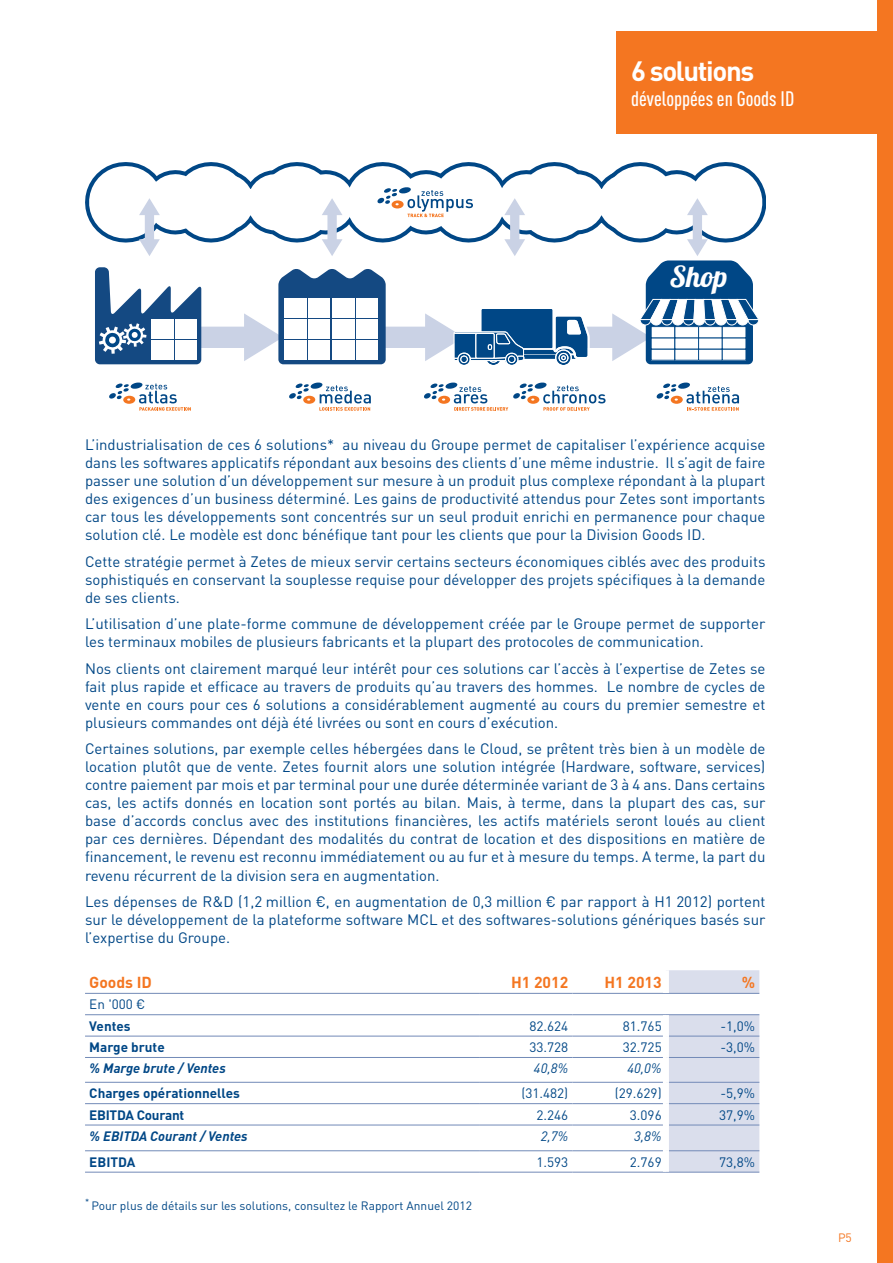
<style>
.page{position:relative;width:893px;height:1263px;background:#fff}
.page>*{position:absolute;margin:0;border:0;box-sizing:border-box;transform-origin:0 0}
.t1{font:29.1px "Lobster";color:#fff}
.t2{font:700 27.6px "DINOT";letter-spacing:-.05em;color:#fff}
.t3{font:500 condensed 20.7px "DINOT";color:#fff}
.t4{font:700 15.75px "DINOT";color:#f47621}
.t5{font:15px/18px "DINOT";color:#004786;text-align:justify}
.t6{font:13.5px "DINOT";color:#004786}
.t7{font:700 13.5px "DINOT";color:#004786}
.t8{font:italic 700 13.5px "DINOT";color:#004786}
.t9{font:italic 13.5px "DINOT";color:#004786}
.t10{font:700 13.5px "DINOT";letter-spacing:-.02em;color:#004786}
.t11{font:12px "DINOT";color:#004786}
.t12{font:12px "DINOT";color:#f47621}
</style>
<div class="page">
<svg style="left:95px;top:162px;width:665px;height:203px"></svg>
<svg style="left:109px;top:382px;width:82px;height:29px"></svg>
<svg style="left:289px;top:382px;width:82px;height:29px"></svg>
<svg style="left:424px;top:382px;width:181px;height:29px"></svg>
<svg style="left:657px;top:382px;width:82px;height:29px"></svg>
<svg style="left:669px;top:970px;width:90px;height:202px;background:#dce0ed"></svg>
<hr style="left:85px;top:993px;width:394px;height:1px;background:#728ab7">
<hr style="left:479px;top:993px;width:93px;height:1px;background:#728ab7">
<hr style="left:572px;top:993px;width:94px;height:1px;background:#728ab7">
<hr style="left:666px;top:993px;width:93px;height:1px;background:#728ab7">
<hr style="left:85px;top:1014px;width:394px;height:1px;background:#728ab7">
<hr style="left:85px;top:1036px;width:394px;height:1px;background:#728ab7">
<hr style="left:85px;top:1057px;width:394px;height:1px;background:#728ab7">
<hr style="left:85px;top:1082px;width:394px;height:1px;background:#728ab7">
<hr style="left:85px;top:1103px;width:394px;height:1px;background:#728ab7">
<hr style="left:85px;top:1125px;width:394px;height:1px;background:#728ab7">
<hr style="left:85px;top:1150px;width:394px;height:1px;background:#728ab7">
<hr style="left:85px;top:1172px;width:394px;height:1px;background:#728ab7">
<hr style="left:479px;top:1014px;width:93px;height:1px;background:#728ab7">
<hr style="left:572px;top:1014px;width:94px;height:1px;background:#728ab7">
<hr style="left:479px;top:1036px;width:93px;height:1px;background:#728ab7">
<hr style="left:572px;top:1036px;width:91px;height:1px;background:#728ab7">
<hr style="left:479px;top:1057px;width:93px;height:1px;background:#728ab7">
<hr style="left:572px;top:1057px;width:91px;height:1px;background:#728ab7">
<hr style="left:479px;top:1082px;width:93px;height:1px;background:#728ab7">
<hr style="left:572px;top:1082px;width:91px;height:1px;background:#728ab7">
<hr style="left:479px;top:1103px;width:93px;height:1px;background:#728ab7">
<hr style="left:572px;top:1103px;width:91px;height:1px;background:#728ab7">
<hr style="left:479px;top:1125px;width:93px;height:1px;background:#728ab7">
<hr style="left:572px;top:1125px;width:91px;height:1px;background:#728ab7">
<hr style="left:479px;top:1150px;width:93px;height:1px;background:#728ab7">
<hr style="left:572px;top:1150px;width:91px;height:1px;background:#728ab7">
<hr style="left:479px;top:1172px;width:93px;height:1px;background:#728ab7">
<hr style="left:572px;top:1172px;width:94px;height:1px;background:#728ab7">
<hr style="left:666px;top:1014px;width:93px;height:1px;background:#728ab7">
<hr style="left:669px;top:1036px;width:90px;height:1px;background:#728ab7">
<hr style="left:669px;top:1057px;width:90px;height:1px;background:#728ab7">
<hr style="left:669px;top:1082px;width:90px;height:1px;background:#728ab7">
<hr style="left:669px;top:1103px;width:90px;height:1px;background:#728ab7">
<hr style="left:669px;top:1125px;width:90px;height:1px;background:#728ab7">
<hr style="left:669px;top:1150px;width:90px;height:1px;background:#728ab7">
<hr style="left:666px;top:1172px;width:93px;height:1px;background:#728ab7">
<div style="left:877px;top:0;width:16px;height:1263px;background:#f47621"></div>
<div style="left:617px;top:32px;width:276px;height:102px;background:#f47621"></div>
<h2 class="t2" style="left:631px;top:52px;width:125px">6 solutions</h2>
<h3 class="t3" style="left:631px;top:86px;width:165px">développées en Goods ID</h3>
<h1 class="t1" style="left:670px;top:258px;width:59px">Shop</h1>
<p class="t5" style="left:85px;top:435px;width:682px">L’industrialisation de ces 6 solutions* au niveau du Groupe permet de capitaliser l’expérience acquise dans les softwares applicatifs répondant aux besoins des clients d’une même industrie. Il s’agit de faire passer une solution d’un développement sur mesure à un produit plus complexe répondant à la plupart des exigences d’un business déterminé. Les gains de productivité attendus pour Zetes sont importants car tous les développements sont concentrés sur un seul produit enrichi en permanence pour chaque solution clé. Le modèle est donc bénéfique tant pour les clients que pour la Division Goods ID.</p>
<p class="t5" style="left:85px;top:552px;width:682px">Cette stratégie permet à Zetes de mieux servir certains secteurs économiques ciblés avec des produits sophistiqués en conservant la souplesse requise pour développer des projets spécifiques à la demande de ses clients.</p>
<p class="t5" style="left:85px;top:614px;width:682px">L’utilisation d’une plate-forme commune de développement créée par le Groupe permet de supporter les terminaux mobiles de plusieurs fabricants et la plupart des protocoles de communication.</p>
<p class="t5" style="left:85px;top:659px;width:682px">Nos clients ont clairement marqué leur intérêt pour ces solutions car l’accès à l’expertise de Zetes se fait plus rapide et efficace au travers de produits qu’au travers des hommes. Le nombre de cycles de vente en cours pour ces 6 solutions a considérablement augmenté au cours du premier semestre et plusieurs commandes ont déjà été livrées ou sont en cours d’exécution.</p>
<p class="t5" style="left:85px;top:739px;width:682px">Certaines solutions, par exemple celles hébergées dans le Cloud, se prêtent très bien à un modèle de location plutôt que de vente. Zetes fournit alors une solution intégrée (Hardware, software, services) contre paiement par mois et par terminal pour une durée déterminée variant de 3 à 4 ans. Dans certains cas, les actifs donnés en location sont portés au bilan. Mais, à terme, dans la plupart des cas, sur base d’accords conclus avec des institutions financières, les actifs matériels seront loués au client par ces dernières. Dépendant des modalités du contrat de location et des dispositions en matière de financement, le revenu est reconnu immédiatement ou au fur et à mesure du temps. A terme, la part du revenu récurrent de la division sera en augmentation.</p>
<p class="t5" style="left:85px;top:892px;width:682px">Les dépenses de R&amp;D (1,2 million €, en augmentation de 0,3 million € par rapport à H1 2012) portent sur le développement de la plateforme software MCL et des softwares-solutions génériques basés sur l’expertise du Groupe.</p>
<p class="t4" style="left:89px;top:971px;width:64px">Goods ID</p>
<p class="t4" style="left:511px;top:971px;width:59px">H1 2012</p>
<p class="t4" style="left:604px;top:971px;width:59px">H1 2013</p>
<p class="t4" style="left:742px;top:971px;width:15px">%</p>
<p class="t6" style="left:89px;top:995px;width:58px">En '000 €</p>
<p class="t7" style="left:89px;top:1016px;width:43px">Ventes</p>
<p class="t6" style="left:529px;top:1016px;width:40px">82.624</p>
<p class="t6" style="left:623px;top:1016px;width:40px">81.765</p>
<p class="t6" style="left:720px;top:1016px;width:36px">-1,0%</p>
<p class="t7" style="left:89px;top:1038px;width:77px">Marge brute</p>
<p class="t6" style="left:529px;top:1038px;width:40px">33.728</p>
<p class="t6" style="left:623px;top:1038px;width:40px">32.725</p>
<p class="t6" style="left:720px;top:1038px;width:36px">-3,0%</p>
<p class="t8" style="left:89px;top:1059px;width:138px">% Marge brute / Ventes</p>
<p class="t9" style="left:534px;top:1059px;width:36px">40,8%</p>
<p class="t9" style="left:627px;top:1059px;width:36px">40,0%</p>
<p class="t7" style="left:89px;top:1084px;width:152px">Charges opérationnelles</p>
<p class="t6" style="left:521px;top:1084px;width:48px">(31.482)</p>
<p class="t6" style="left:615px;top:1084px;width:48px">(29.629)</p>
<p class="t6" style="left:720px;top:1084px;width:36px">-5,9%</p>
<p class="t10" style="left:89px;top:1105px;width:97px">EBITDA Courant</p>
<p class="t6" style="left:536px;top:1105px;width:33px">2.246</p>
<p class="t6" style="left:630px;top:1105px;width:33px">3.096</p>
<p class="t6" style="left:719px;top:1105px;width:37px">37,9%</p>
<p class="t8" style="left:89px;top:1127px;width:160px">% EBITDA Courant / Ventes</p>
<p class="t9" style="left:541px;top:1127px;width:29px">2,7%</p>
<p class="t9" style="left:634px;top:1127px;width:29px">3,8%</p>
<p class="t7" style="left:89px;top:1152px;width:48px">EBITDA</p>
<p class="t6" style="left:536px;top:1152px;width:33px">1.593</p>
<p class="t6" style="left:630px;top:1152px;width:33px">2.769</p>
<p class="t6" style="left:719px;top:1152px;width:37px">73,8%</p>
<p class="t11" style="left:85px;top:1197px;width:388px"><sup>*</sup> Pour plus de détails sur les solutions, consultez le Rapport Annuel 2012</p>
<p class="t12" style="left:838px;top:1229px;width:15px">p5</p>
</div>
